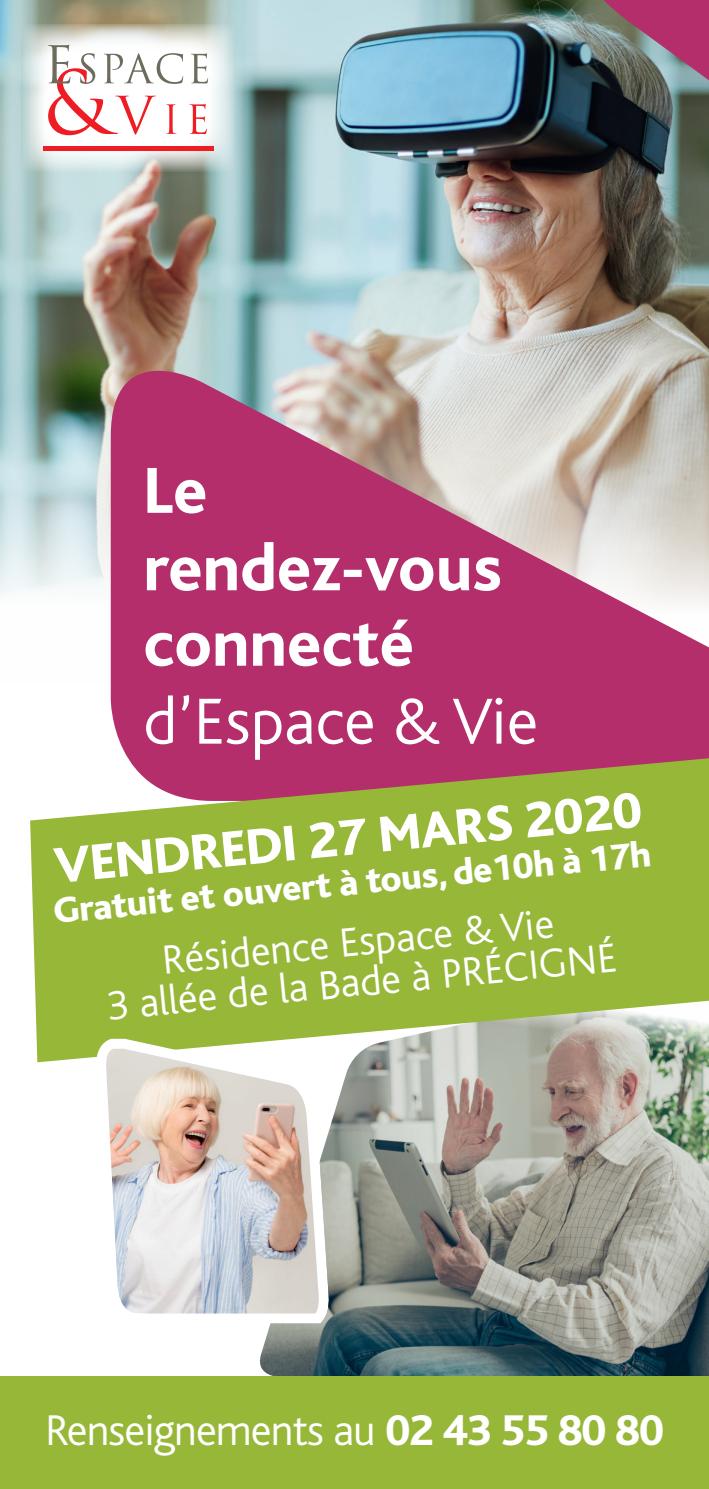
<style>
.page{position:relative;width:709px;height:1489px;background:#fff}
.page>*{position:absolute;margin:0;border:0;box-sizing:border-box;transform-origin:0 0}
.t1{font:800 52.5px "Bliss";color:#fff}
.t2{font:300 45px "Bliss";letter-spacing:-.02em;color:#fff}
.t3{font:300 42.5px/40px "Bliss";color:#fff;text-align:center}
.t4{font:800 37.5px "Bliss";color:#fff}
.s1{font-weight:800}
</style>
<div class="page">
<img style="left:0;top:0;width:709px;height:683px">
<img style="left:260px;top:1062px;width:449px;height:313px">
<div style="left:0;top:1375px;width:709px;height:113px;background:#97b739"></div>
<svg style="left:111px;top:334px;width:598px;height:424px;background:#c07a96"></svg>
<img style="left:530px;top:0;width:179px;height:124px">
<svg style="left:30px;top:758px;width:679px;height:304px;background:#a1b24f"></svg>
<div style="left:95px;top:1036px;width:238px;height:290px;background:#fff;opacity:.75"></div>
<svg style="left:146px;top:695px;width:389px;height:64px"></svg>
<svg style="left:145px;top:619px;width:267px;height:47px"></svg>
<svg style="left:147px;top:542px;width:353px;height:49px"></svg>
<svg style="left:147px;top:468px;width:58px;height:45px"></svg>
<svg style="left:23px;top:24px;width:211px;height:147px"></svg>
<svg style="left:191px;top:53px;width:17px;height:30px"></svg>
<svg style="left:48px;top:45px;width:135px;height:90px"></svg>
<svg style="left:189px;top:104px;width:18px;height:30px"></svg>
<div style="left:44px;top:146px;width:170px;height:5px;background:#ee1d23"></div>
<p class="t1" style="left:52px;top:841px;width:591px;rotate:-6deg">VENDREDI 27 MARS 2020</p>
<p class="t4" style="left:52px;top:894px;width:601px;rotate:-6deg">Gratuit et ouvert à tous, de10h à 17h</p>
<p class="t3" style="left:101px;top:949px;width:513px;rotate:-6deg">Résidence Espace &amp; Vie<br>3 allée de la Bade à PRÉCIGNÉ</p>
<p class="t2" style="left:45px;top:1406px;width:620px">Renseignements au <span class="s1">02 43 55 80 80</span></p>
</div>
